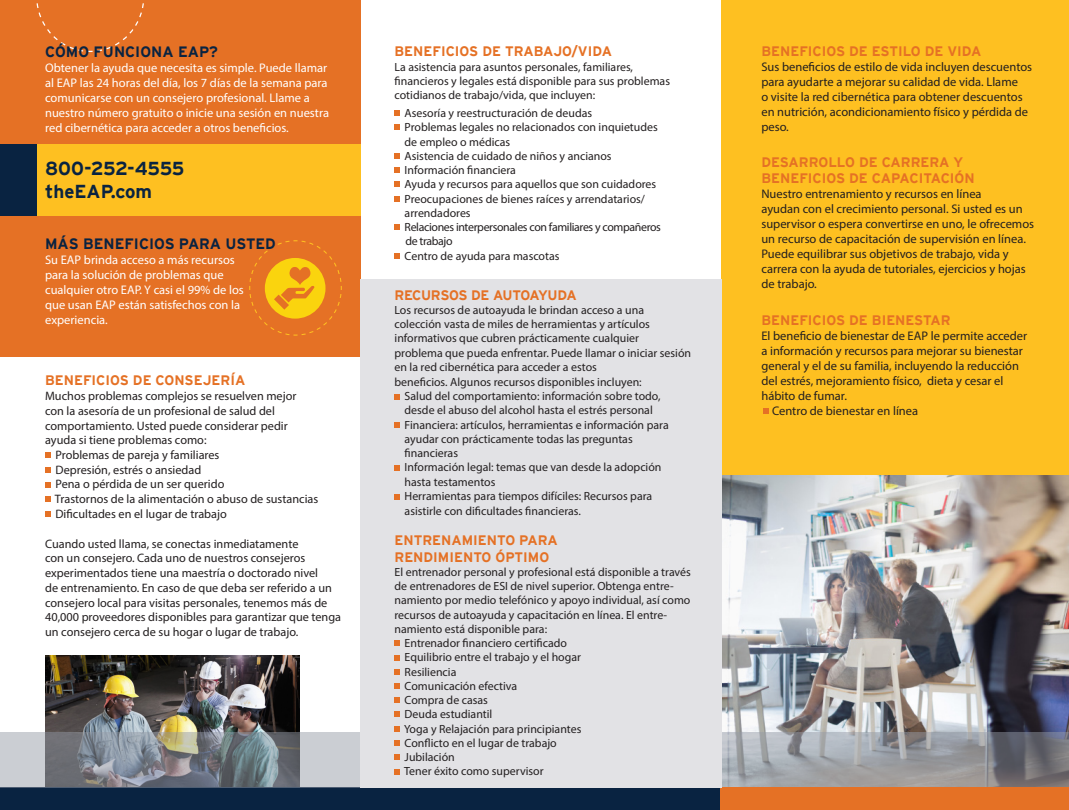
<style>
.page{position:relative;width:1069px;height:810px;background:#fff}
.page>*{position:absolute;margin:0;border:0;box-sizing:border-box;transform-origin:0 0}
.t1{font:700 18.75px "Interstate";letter-spacing:-.02em;color:#092341}
.t2{font:700 18.75px "Interstate";color:#092341}
.t3{font:700 15px "Interstate";color:#092341}
.t4{font:700 13.75px/16.5px "Interstate";color:#e57125}
.t5{font:700 13.75px "Interstate";letter-spacing:-.025em;color:#e57125}
.t6{font:12.5px/15px "Myriad Pro";color:#231f20}
.t7{font:12.5px/15px "Myriad Pro";color:#fff}
.t8{font:12.25px/14.8px "Myriad Pro";color:#231f20}
.t9{font:11.88px/14.2px "Myriad Pro";color:#231f20}
.t10{font:11.88px/14.2px "Myriad Pro";letter-spacing:-.03em;color:#231f20}
</style>
<div class="page">
<div style="left:721px;top:0;width:348px;height:551px;background:#fec021"></div>
<div style="left:0;top:0;width:360px;height:356px;background:#e57125"></div>
<div style="left:0;top:145px;width:360px;height:71px;background:#fec021"></div>
<div style="left:0;top:145px;width:36px;height:71px;background:#092341"></div>
<svg style="left:36px;top:3px;width:108px;height:49px"></svg>
<img style="left:45px;top:655px;width:255px;height:77px">
<img style="left:721px;top:475px;width:348px;height:257px">
<svg style="left:249px;top:240px;width:93px;height:96px"></svg>
<div style="left:0;top:788px;width:720px;height:22px;background:#092341"></div>
<svg style="left:0;top:732px;width:1069px;height:56px;background:#93969a"></svg>
<div style="left:720px;top:788px;width:349px;height:22px;background:#e57125"></div>
<div style="left:360px;top:279px;width:361px;height:509px;background:#e2e2e5"></div>
<svg style="left:763px;top:408px;width:5px;height:5px"></svg>
<svg style="left:394px;top:254px;width:6px;height:5px"></svg>
<svg style="left:394px;top:224px;width:6px;height:6px"></svg>
<svg style="left:394px;top:196px;width:6px;height:6px"></svg>
<svg style="left:394px;top:182px;width:6px;height:5px"></svg>
<svg style="left:394px;top:168px;width:6px;height:5px"></svg>
<svg style="left:394px;top:153px;width:6px;height:5px"></svg>
<svg style="left:394px;top:125px;width:6px;height:5px"></svg>
<svg style="left:394px;top:111px;width:6px;height:5px"></svg>
<svg style="left:394px;top:394px;width:6px;height:6px"></svg>
<svg style="left:394px;top:422px;width:6px;height:6px"></svg>
<svg style="left:394px;top:465px;width:6px;height:6px"></svg>
<svg style="left:394px;top:494px;width:6px;height:5px"></svg>
<svg style="left:394px;top:641px;width:6px;height:5px"></svg>
<svg style="left:394px;top:669px;width:6px;height:6px"></svg>
<svg style="left:394px;top:683px;width:6px;height:5px"></svg>
<svg style="left:394px;top:698px;width:6px;height:5px"></svg>
<svg style="left:394px;top:711px;width:6px;height:6px"></svg>
<svg style="left:394px;top:727px;width:6px;height:5px"></svg>
<svg style="left:394px;top:741px;width:6px;height:5px"></svg>
<svg style="left:394px;top:755px;width:6px;height:5px"></svg>
<svg style="left:394px;top:769px;width:6px;height:6px"></svg>
<svg style="left:46px;top:453px;width:5px;height:5px"></svg>
<svg style="left:46px;top:468px;width:5px;height:5px"></svg>
<svg style="left:46px;top:482px;width:5px;height:5px"></svg>
<svg style="left:46px;top:497px;width:5px;height:5px"></svg>
<svg style="left:46px;top:512px;width:5px;height:5px"></svg>
<svg style="left:394px;top:655px;width:6px;height:5px"></svg>
<p class="t3" style="left:45px;top:43px;width:174px">CÓMO FUNCIONA EAP?</p>
<p class="t7" style="left:45px;top:60px;width:285px">Obtener la ayuda que necesita es simple. Puede llamar al EAP las 24 horas del día, los 7 días de la semana para comunicarse con un consejero profesional. Llame a nuestro número gratuito o inicie una sesión en nuestra red cibernética para acceder a otros beneficios.</p>
<p class="t1" style="left:45px;top:158px;width:141px">800-252-4555</p>
<p class="t2" style="left:45px;top:181px;width:108px">theEAP.com</p>
<p class="t3" style="left:45px;top:235px;width:232px">MÁS BENEFICIOS PARA USTED</p>
<p class="t7" style="left:45px;top:252px;width:200px">Su EAP brinda acceso a más recursos para la solución de problemas que cualquier otro EAP. Y casi el 99% de los que usan EAP están satisfechos con la experiencia.</p>
<p class="t4" style="left:45px;top:372px;width:202px">BENEFICIOS DE CONSEJERÍA</p>
<p class="t8" style="left:45px;top:389px;width:253px">Muchos problemas complejos se resuelven mejor con la asesoría de un profesional de salud del comportamiento. Usted puede considerar pedir ayuda si tiene problemas como:</p>
<p class="t8" style="left:55px;top:447px;width:165px">Problemas de pareja y familiares</p>
<p class="t8" style="left:55px;top:462px;width:147px">Depresión, estrés o ansiedad</p>
<p class="t8" style="left:55px;top:477px;width:170px">Pena o pérdida de un ser querido</p>
<p class="t8" style="left:55px;top:491px;width:265px">Trastornos de la alimentación o abuso de sustancias<br>Dificultades en el lugar de trabajo</p>
<p class="t8" style="left:45px;top:536px;width:298px">Cuando usted llama, se conectas inmediatamente<br>con un consejero. Cada uno de nuestros consejeros experimentados tiene una maestría o doctorado nivel<br>de entrenamiento. En caso de que deba ser referido a un consejero local para visitas personales, tenemos más de 40,000 proveedores disponibles para garantizar que tenga un consejero cerca de su hogar o lugar de trabajo.</p>
<p class="t4" style="left:394px;top:43px;width:219px">BENEFICIOS DE TRABAJO/VIDA</p>
<p class="t9" style="left:394px;top:59px;width:277px">La asistencia para asuntos personales, familiares, financieros y legales está disponible para sus problemas cotidianos de trabajo/vida, que incluyen:</p>
<p class="t9" style="left:405px;top:106px;width:189px">Asesoría y reestructuración de deudas</p>
<p class="t9" style="left:405px;top:120px;width:255px">Problemas legales no relacionados con inquietudes de empleo o médicas</p>
<p class="t9" style="left:405px;top:148px;width:209px">Asistencia de cuidado de niños y ancianos</p>
<p class="t9" style="left:405px;top:163px;width:113px">Información financiera</p>
<p class="t9" style="left:405px;top:177px;width:253px">Ayuda y recursos para aquellos que son cuidadores</p>
<p class="t9" style="left:405px;top:191px;width:242px">Preocupaciones de bienes raíces y arrendatarios/ arrendadores</p>
<p class="t10" style="left:405px;top:220px;width:258px">Relaciones interpersonales con familiares y compañeros de trabajo</p>
<p class="t9" style="left:405px;top:249px;width:156px">Centro de ayuda para mascotas</p>
<p class="t5" style="left:394px;top:287px;width:184px">RECURSOS DE AUTOAYUDA</p>
<p class="t9" style="left:394px;top:302px;width:298px">Los recursos de autoayuda le brindan acceso a una colección vasta de miles de herramientas y artículos informativos que cubren prácticamente cualquier<br>problema que pueda enfrentar. Puede llamar o iniciar sesión en la red cibernética para acceder a estos<br>beneficios. Algunos recursos disponibles incluyen:</p>
<p class="t9" style="left:405px;top:389px;width:257px">Salud del comportamiento: información sobre todo, desde el abuso del alcohol hasta el estrés personal</p>
<p class="t9" style="left:405px;top:417px;width:266px">Financiera: artículos, herramientas e información para ayudar con prácticamente todas las preguntas financieras</p>
<p class="t9" style="left:405px;top:460px;width:258px">Información legal: temas que van desde la adopción hasta testamentos</p>
<p class="t9" style="left:405px;top:488px;width:249px;line-height:15px">Herramientas para tiempos difíciles: Recursos para asistirle con dificultades financieras.</p>
<p class="t4" style="left:394px;top:532px;width:165px">ENTRENAMIENTO PARA<br>RENDIMIENTO ÓPTIMO</p>
<p class="t9" style="left:394px;top:564px;width:298px">El entrenador personal y profesional está disponible a través de entrenadores de ESI de nivel superior. Obtenga entre&shy;namiento por medio telefónico y apoyo individual, así como recursos de autoayuda y capacitación en línea. El entre&shy;namiento está disponible para:</p>
<p class="t9" style="left:405px;top:636px;width:164px">Entrenador financiero certificado</p>
<p class="t9" style="left:405px;top:650px;width:178px">Equilibrio entre el trabajo y el hogar</p>
<p class="t9" style="left:405px;top:664px;width:53px">Resiliencia</p>
<p class="t9" style="left:405px;top:678px;width:114px">Comunicación efectiva</p>
<p class="t9" style="left:405px;top:693px;width:85px">Compra de casas</p>
<p class="t9" style="left:405px;top:707px;width:89px">Deuda estudiantil</p>
<p class="t9" style="left:404px;top:721px;width:179px">Yoga y Relajación para principiantes</p>
<p class="t9" style="left:405px;top:735px;width:154px">Conflicto en el lugar de trabajo</p>
<p class="t9" style="left:405px;top:750px;width:52px">Jubilación</p>
<p class="t9" style="left:404px;top:764px;width:141px">Tener éxito como supervisor</p>
<p class="t4" style="left:761px;top:43px;width:222px">BENEFICIOS DE ESTILO DE VIDA</p>
<p class="t6" style="left:761px;top:59px;width:272px">Sus beneficios de estilo de vida incluyen descuentos para ayudarte a mejorar su calidad de vida. Llame<br>o visite la red cibernética para obtener descuentos en nutrición, acondicionamiento físico y pérdida de peso.</p>
<p class="t4" style="left:761px;top:153px;width:215px">DESARROLLO DE CARRERA Y<br>BENEFICIOS DE CAPACITACIÓN</p>
<p class="t6" style="left:761px;top:186px;width:274px">Nuestro entrenamiento y recursos en línea<br>ayudan con el crecimiento personal. Si usted es un supervisor o espera convertirse en uno, le ofrecemos un recurso de capacitación de supervisión en línea.<br>Puede equilibrar sus objetivos de trabajo, vida y carrera con la ayuda de tutoriales, ejercicios y hojas de trabajo.</p>
<p class="t4" style="left:761px;top:312px;width:191px">BENEFICIOS DE BIENESTAR</p>
<p class="t6" style="left:761px;top:328px;width:267px">El beneficio de bienestar de EAP le permite acceder a información y recursos para mejorar su bienestar general y el de su familia, incluyendo la reducción del estrés, mejoramiento físico, dieta y cesar el hábito de fumar.</p>
<p class="t6" style="left:772px;top:403px;width:148px">Centro de bienestar en línea</p>
</div>
